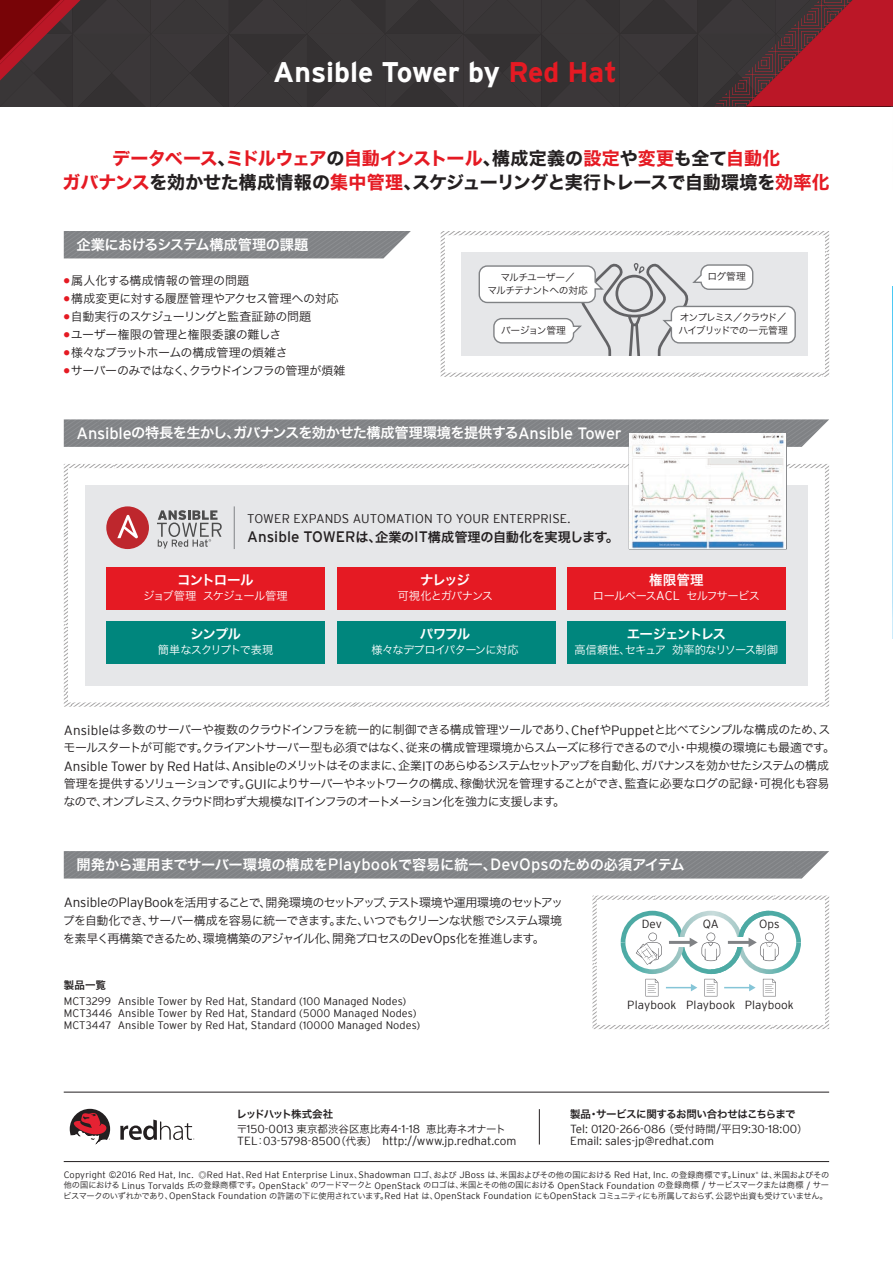
<style>
.page{position:relative;width:893px;height:1263px;background:#fff}
.page>*{position:absolute;margin:0;border:0;box-sizing:border-box;transform-origin:0 0}
.t1{font:700 28.35px "Interstate";color:#fff}
.t2{font:18px/24px "Hira Kaku Std W7";letter-spacing:-.01em;color:#231f20;text-align:center}
.t3{font:14.25px "Hira Kaku Std W6";letter-spacing:-.035em;color:#fff}
.t4{font:13.5px "Hira Kaku Std W6";letter-spacing:-.085em;color:#fff}
.t5{font:13.2px "Hira Kaku Std W6";letter-spacing:-.02em;color:#231f20}
.t6{font:300 12.6px "Interstate";letter-spacing:.01em;color:#231f20}
.t7{font:12px/18px "Hira Kaku Std W3";letter-spacing:-.06em;color:#231f20}
.t8{font:12px "Hira Kaku Std W3";letter-spacing:-.025em;color:#231f20}
.t9{font:12px "Hira Kaku Std W3";letter-spacing:-.035em;color:#231f20}
.t10{font:12px "Hira Kaku Std W3";letter-spacing:-.02em;color:#231f20}
.t11{font:12px "Hira Kaku Std W3";letter-spacing:-.005em;color:#231f20}
.t12{font:300 11.7px "Interstate";color:#231f20}
.t13{font:300 11.55px "Interstate";color:#231f20}
.t14{font:11.25px "Hira Kaku Std W3";letter-spacing:-.06em;color:#fff}
.t15{font:300 10.95px/12px "Interstate";letter-spacing:.01em;color:#231f20}
.t16{font:10.5px "Hira Kaku Std W3";letter-spacing:-.01em;color:#231f20}
.t17{font:10.5px "Hira Kaku Std W6";letter-spacing:-.04em;color:#231f20}
.t18{font:10.5px "Hira Kaku Std W6";letter-spacing:-.12em;color:#231f20}
.t19{font:9.75px/12.6px "Hira Kaku Std W3";letter-spacing:-.11em;color:#231f20}
.t20{font:9.75px/12.6px "Hira Kaku Std W3";letter-spacing:-.08em;color:#231f20;text-align:center}
.t21{font:9.75px "Hira Kaku Std W3";letter-spacing:-.05em;color:#231f20}
.t22{font:300 9.3px "Interstate";letter-spacing:.02em;color:#231f20}
.t23{font:8.25px/10.5px "Hira Kaku Std W3";letter-spacing:-.045em;color:#231f20;text-align:right}
.t24{font:3px "Interstate";color:#231f20}
.s1{color:#e51a23}
.s2{font-family:"Interstate";font-size:16.35px}
.s3{font-family:"Interstate";font-size:15.15px}
.s4{font-family:"Interstate";font-weight:300;font-size:12.6px}
.s5{font-family:"Interstate";font-weight:300;font-size:13.5px}
.s6{font-size:10.8px}
.s7{font-size:11.7px}
.s8{font-family:"Hira Kaku Std W3";font-weight:400;font-size:10.5px}
.s9{font-family:"Interstate";font-weight:300;font-size:11.55px}
.s10{font-family:"Interstate";font-weight:300;font-size:11.7px}
.s11{font-size:11.55px}
.s12{font-size:9.15px}
.s13{font-family:"Hira Kaku Std W3";font-weight:400;font-size:8.25px}
.s14{font-family:"Interstate";font-weight:300;font-size:9.3px}
</style>
<div class="page">
<img style="left:892px;top:286px;width:1px;height:352px">
<svg style="left:0;top:0;width:893px;height:106px;background:#4a3033"></svg>
<hr style="left:64px;top:1161px;width:765px;height:1px;background:#231f20">
<hr style="left:64px;top:1092px;width:765px;height:1px;background:#231f20">
<svg style="left:70px;top:1109px;width:40px;height:36px"></svg>
<svg style="left:120px;top:1119px;width:74px;height:21px"></svg>
<hr style="left:539px;top:1109px;width:1px;height:35px;background:#231f20">
<div style="left:64px;top:231px;width:347px;height:27px;background:#818386"></div>
<div style="left:64px;top:851px;width:765px;height:27px;background:#818386"></div>
<svg style="left:441px;top:231px;width:388px;height:146px"></svg>
<svg style="left:478px;top:258px;width:319px;height:98px"></svg>
<svg style="left:592px;top:895px;width:237px;height:134px"></svg>
<svg style="left:64px;top:464px;width:765px;height:243px;fill:#e6e7e9"></svg>
<div style="left:64px;top:419px;width:765px;height:28px;background:#818386"></div>
<div style="left:106px;top:567px;width:219px;height:42px;background:#e51a23"></div>
<div style="left:337px;top:567px;width:218px;height:42px;background:#e51a23"></div>
<div style="left:567px;top:567px;width:219px;height:42px;background:#e51a23"></div>
<div style="left:106px;top:621px;width:219px;height:42px;background:#00867d"></div>
<div style="left:337px;top:621px;width:218px;height:42px;background:#00867d"></div>
<div style="left:567px;top:621px;width:219px;height:42px;background:#00867d"></div>
<div style="left:106px;top:506px;width:43px;height:43px;background:#be272d;border-radius:50%"></div>
<svg style="left:117px;top:515px;width:21px;height:23px"></svg>
<svg style="left:157px;top:510px;width:65px;height:38px;background:#b8b8ba"></svg>
<hr style="left:234px;top:506px;width:1px;height:43px;background:#808285">
<svg style="left:629px;top:433px;width:158px;height:116px"></svg>
<img style="left:630px;top:434px;width:156px;height:114px">
<h1 class="t1" style="left:273px;top:56px;width:345px">Ansible Tower by <span class="s1">Red Hat</span></h1>
<h2 class="t2" style="left:63px;top:147px;width:769px"><span class="s1">データベース</span>、<span class="s1">ミドルウェア</span>の<span class="s1">自動インストール</span>、構成定義の<span class="s1">設定</span>や<span class="s1">変更</span>も全て<span class="s1">自動化<br>ガバナンス</span>を効かせた構成情報の<span class="s1">集中管理</span>、スケジューリングと実行トレースで自動環境を<span class="s1">効率化</span></h2>
<p class="t3" style="left:77px;top:233px;width:233px">企業におけるシステム構成管理の課題</p>
<p class="t11" style="left:64px;top:271px;width:187px"><sup>●</sup> 属人化する構成情報の管理の問題</p>
<p class="t8" style="left:64px;top:289px;width:277px"><sup>●</sup> 構成変更に対する履歴管理やアクセス管理への対応</p>
<p class="t7" style="left:64px;top:307px;width:249px"><sup>●</sup> 自動実行のスケジューリングと監査証跡の問題</p>
<p class="t10" style="left:64px;top:325px;width:219px"><sup>●</sup> ユーザー権限の管理と権限委譲の難しさ</p>
<p class="t9" style="left:64px;top:343px;width:226px"><sup>●</sup> 様々なプラットホームの構成管理の煩雑さ</p>
<p class="t7" style="left:64px;top:361px;width:283px"><sup>●</sup> サーバーのみではなく、クラウドインフラの管理が煩雑</p>
<p class="t20" style="left:488px;top:271px;width:102px">マルチユーザー／<br>マルチテナントへの対応</p>
<p class="t20" style="left:707px;top:270px;width:40px">ログ管理</p>
<p class="t21" style="left:501px;top:323px;width:66px">バージョン管理</p>
<p class="t19" style="left:679px;top:311px;width:111px">オンプレミス／クラウド／ハイブリッドでの一元管理</p>
<p class="t3" style="left:77px;top:422px;width:547px"><span class="s2">Ansible</span>の特長を生かし、ガバナンスを効かせた構成管理環境を提供する<span class="s2">Ansible Tower</span></p>
<p class="t6" style="left:247px;top:511px;width:325px">TOWER EXPANDS AUTOMATION TO YOUR ENTERPRISE.</p>
<p class="t5" style="left:247px;top:527px;width:373px"><span class="s3">Ansible TOWER</span>は、企業の<span class="s3">IT</span>構成管理の自動化を実現します。</p>
<p class="t4" style="left:177px;top:570px;width:78px">コントロール</p>
<p class="t14" style="left:143px;top:587px;width:146px">ジョブ管理 スケジュール管理</p>
<p class="t4" style="left:190px;top:624px;width:52px">シンプル</p>
<p class="t14" style="left:158px;top:641px;width:117px">簡単なスクリプトで表現</p>
<p class="t4" style="left:420px;top:570px;width:51px">ナレッジ</p>
<p class="t14" style="left:398px;top:587px;width:97px">可視化とガバナンス</p>
<p class="t4" style="left:420px;top:624px;width:52px">パワフル</p>
<p class="t14" style="left:371px;top:641px;width:149px">様々なデプロイパターンに対応</p>
<p class="t4" style="left:649px;top:570px;width:56px">権限管理</p>
<p class="t14" style="left:593px;top:587px;width:169px">ロールベース<span class="s4">ACL</span> セルフサービス</p>
<p class="t4" style="left:627px;top:624px;width:101px">エージェントレス</p>
<p class="t14" style="left:575px;top:641px;width:205px">高信頼性、セキュア 効率的なリソース制御</p>
<p class="t7" style="left:63px;top:721px;width:773px"><span class="s5">Ansible</span>は多数のサーバーや複数のクラウドインフラを統一的に制御できる構成管理ツールであり、<span class="s5">Chef</span>や<span class="s5">Puppet</span>と比べてシンプルな構成のため、スモールスタートが可能です。クライアントサーバー型も必須ではなく、従来の構成管理環境からスムーズに移行できるので小・中規模の環境にも最適です。<span class="s5">Ansible Tower by Red Hat</span>は、<span class="s5">Ansible</span>のメリットはそのままに、企業<span class="s5">IT</span>のあらゆるシステムセットアップを自動化、ガバナンスを効かせたシステムの構成管理を提供するソリューションです。<span class="s5">GUI</span>によりサーバーやネットワークの構成、稼働状況を管理することができ、監査に必要なログの記録・可視化も容易なので、オンプレミス、クラウド問わず大規模な<span class="s5">IT</span>インフラのオートメーション化を強力に支援します。</p>
<p class="t3" style="left:77px;top:853px;width:610px">開発から運用までサーバー環境の構成を<span class="s2">Playbook</span>で容易に統一、<span class="s2">DevOps</span>のための必須アイテム</p>
<p class="t7" style="left:63px;top:893px;width:502px;text-align:justify"><span class="s5">Ansible</span>の<span class="s5">PlayBook</span>を活用することで、開発環境のセットアップ、テスト環境や運用環境のセットアップを自動化でき、サーバー構成を容易に統一できます。また、いつでもクリーンな状態でシステム環境を素早く再構築できるため、環境構築のアジャイル化、開発プロセスの<span class="s5">DevOps</span>化を推進します。</p>
<p class="t17" style="left:64px;top:977px;width:44px">製品一覧</p>
<p class="t15" style="left:64px;top:995px;width:358px">MCT<span class="s6">3299</span> Ansible Tower by Red Hat, Standard (<span class="s6">100</span> Managed Nodes)<br>MCT<span class="s6">3446</span> Ansible Tower by Red Hat, Standard (<span class="s6">5000</span> Managed Nodes)<br>MCT<span class="s6">3447</span> Ansible Tower by Red Hat, Standard (<span class="s6">10000</span> Managed Nodes)</p>
<p class="t12" style="left:642px;top:917px;width:22px">Dev</p>
<p class="t12" style="left:703px;top:917px;width:18px">QA</p>
<p class="t12" style="left:759px;top:917px;width:22px">Ops</p>
<p class="t12" style="left:627px;top:998px;width:51px">Playbook</p>
<p class="t12" style="left:686px;top:998px;width:109px">Playbook Playbook</p>
<p class="t17" style="left:570px;top:1106px;width:227px">製品・サービスに関するお問い合わせはこちらまで</p>
<p class="t13" style="left:570px;top:1122px;width:239px"><span class="s7">Tel:</span> 0120<span class="s7">-</span>266<span class="s7">-</span>086<span class="s8">（受付時間</span><span class="s7">/</span><span class="s8">平日</span>9<span class="s7">:</span>30<span class="s7">-</span>18<span class="s7">:</span>00<span class="s8">）</span></p>
<p class="t12" style="left:570px;top:1134px;width:145px">Email: sales-jp@redhat.com</p>
<p class="t18" style="left:237px;top:1106px;width:98px">レッドハット株式会社</p>
<p class="t16" style="left:237px;top:1121px;width:271px">〒<span class="s9">150</span><span class="s10">-</span><span class="s9">0013</span> 東京都渋谷区恵比寿<span class="s9">4</span><span class="s10">-</span><span class="s9">1</span><span class="s10">-</span><span class="s9">18</span> 恵比寿ネオナート</p>
<p class="t12" style="left:237px;top:1134px;width:281px">TEL<span class="s8">：</span><span class="s11">03</span>-<span class="s11">5798</span>-<span class="s11">8500</span><span class="s8">（代表）　</span>http://www.jp.redhat.com</p>
<p class="t22" style="left:64px;top:1169px;width:693px">Copyright ©<span class="s12">2016</span> Red Hat, Inc. <span class="s13">◎</span>Red Hat<span class="s13">、</span>Red Hat Enterprise Linux<span class="s13">、</span>Shadowman <span class="s13">ロゴ、および</span> JBoss <span class="s13">は、米国およびその他の国における</span> Red Hat, Inc. <span class="s13">の登録商標です。</span>Linux</p>
<p class="t24" style="left:756px;top:1171px;width:4px">®</p>
<p class="t23" style="left:761px;top:1169px;width:70px">は、米国およびその</p>
<p class="t22" style="left:64px;top:1180px;width:243px"><span class="s13">他の国における</span> Linus Torvalds <span class="s13">氏の登録商標です。</span>OpenStack</p>
<p class="t24" style="left:306px;top:1181px;width:4px">®</p>
<p class="t23" style="left:63px;top:1180px;width:767px">のワードマークと <span class="s14">OpenStack</span> のロゴは、米国とその他の国における <span class="s14">OpenStack Foundation</span> の登録商標 <span class="s14">/</span> サービスマークまたは商標 <span class="s14">/</span> サー<br>ビスマークのいずれかであり、<span class="s14">OpenStack Foundation</span> の許諾の下に使用されています。<span class="s14">Red Hat</span> は、<span class="s14">OpenStack Foundation</span> にも<span class="s14">OpenStack</span> コミュニティにも所属しておらず、公認や出資も受けていません。</p>
</div>
